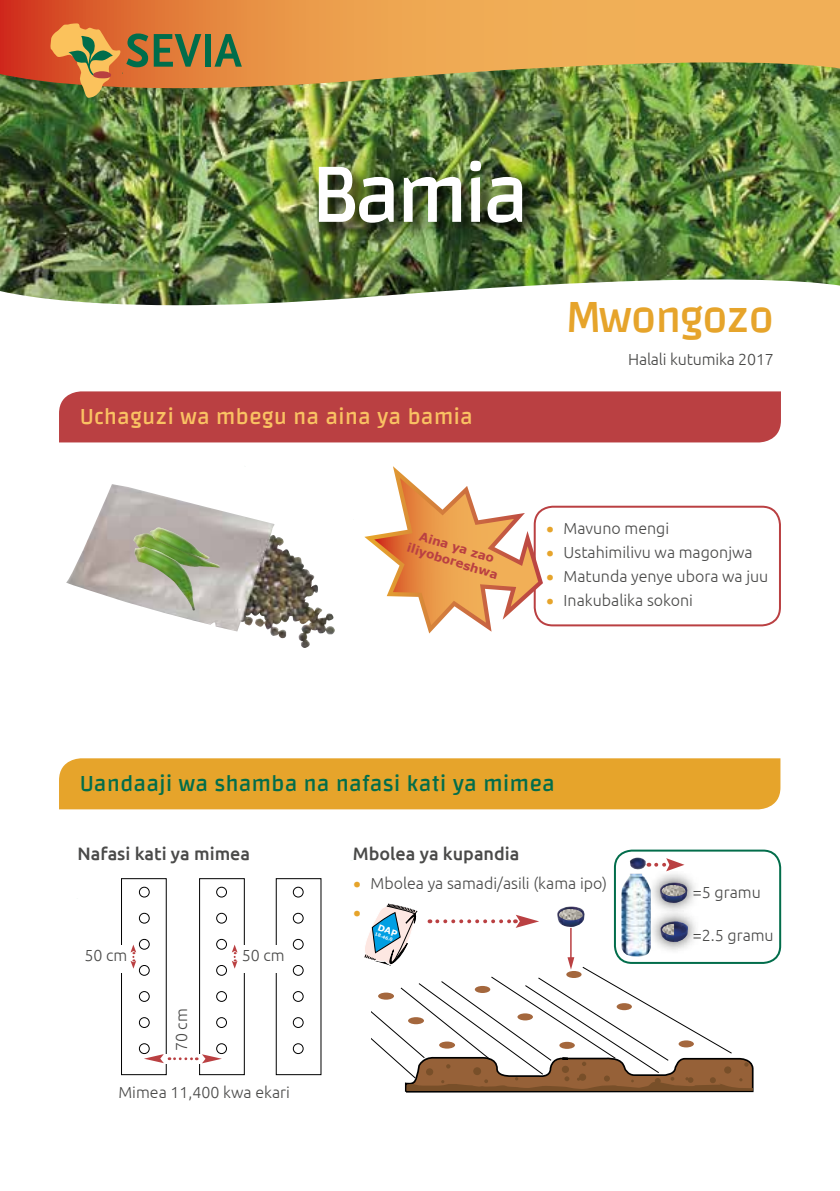
<style>
.page{position:relative;width:840px;height:1191px;background:#fff}
.page>*{position:absolute;margin:0;border:0;box-sizing:border-box;transform-origin:0 0}
.t1{font:88px "Changa";letter-spacing:-.06em;color:#fff}
.t2{font:48px "Changa";letter-spacing:-.04em;color:#e6a42b}
.t3{font:24px "Changa";color:#026d4b}
.t4{font:24px "Changa";color:#fac263}
.t5{font:300 24px "Ubuntu";color:#e6a42b}
.t6{font:500 18px "Ubuntu";color:#4a4a49}
.t7{font:300 16px "Ubuntu";color:#4a4a49}
.t8{font:300 16px "Ubuntu";letter-spacing:-.01em;color:#474746}
.t9{font:700 12px/14.4px "Verdana";color:#ba4042;text-align:center}
.t10{font:700 4.4px "Verdana";color:#fff}
.s1{font-size:24px;color:#e6a42b}
</style>
<div class="page">
<img style="left:66px;top:484px;width:208px;height:147px">
<img style="left:240px;top:534px;width:95px;height:114px">
<img style="left:0;top:97px;width:839px;height:208px">
<div style="left:59px;top:391px;width:721px;height:51px;background:#ba4042"></div>
<img style="left:0;top:0;width:839px;height:97px">
<img style="left:50px;top:21px;width:98px;height:77px">
<svg style="left:154px;top:34px;width:47px;height:33px"></svg>
<div style="left:205px;top:34px;width:6px;height:33px;background:#006d4b"></div>
<svg style="left:214px;top:34px;width:28px;height:33px"></svg>
<img style="left:315px;top:157px;width:227px;height:86px">
<div style="left:533px;top:506px;width:247px;height:120px;border:2px solid #ba4042;border-radius:18px"></div>
<svg style="left:364px;top:466px;width:178px;height:167px"></svg>
<div style="left:59px;top:758px;width:721px;height:51px;background:#e6a42b"></div>
<div style="left:121px;top:878px;width:45px;height:197px;border:1px solid #000"></div>
<div style="left:139px;top:1043px;width:10px;height:11px;border:1px solid #000;border-radius:50%"></div>
<div style="left:139px;top:1017px;width:10px;height:10px;border:1px solid #000;border-radius:50%"></div>
<div style="left:139px;top:991px;width:10px;height:10px;border:1px solid #000;border-radius:50%"></div>
<div style="left:139px;top:965px;width:10px;height:10px;border:1px solid #000;border-radius:50%"></div>
<div style="left:139px;top:939px;width:10px;height:10px;border:1px solid #000;border-radius:50%"></div>
<div style="left:139px;top:913px;width:10px;height:10px;border:1px solid #000;border-radius:50%"></div>
<div style="left:139px;top:887px;width:10px;height:10px;border:1px solid #000;border-radius:50%"></div>
<div style="left:293px;top:1043px;width:10px;height:11px;border:1px solid #000;border-radius:50%"></div>
<div style="left:293px;top:1017px;width:10px;height:10px;border:1px solid #000;border-radius:50%"></div>
<div style="left:293px;top:991px;width:10px;height:10px;border:1px solid #000;border-radius:50%"></div>
<div style="left:293px;top:965px;width:10px;height:10px;border:1px solid #000;border-radius:50%"></div>
<div style="left:293px;top:939px;width:10px;height:10px;border:1px solid #000;border-radius:50%"></div>
<div style="left:293px;top:913px;width:10px;height:10px;border:1px solid #000;border-radius:50%"></div>
<div style="left:293px;top:887px;width:10px;height:10px;border:1px solid #000;border-radius:50%"></div>
<div style="left:199px;top:878px;width:45px;height:197px;border:1px solid #000"></div>
<div style="left:216px;top:1043px;width:11px;height:11px;border:1px solid #000;border-radius:50%"></div>
<div style="left:216px;top:1017px;width:11px;height:10px;border:1px solid #000;border-radius:50%"></div>
<div style="left:216px;top:991px;width:11px;height:10px;border:1px solid #000;border-radius:50%"></div>
<div style="left:216px;top:965px;width:11px;height:10px;border:1px solid #000;border-radius:50%"></div>
<div style="left:216px;top:939px;width:11px;height:10px;border:1px solid #000;border-radius:50%"></div>
<div style="left:216px;top:913px;width:11px;height:10px;border:1px solid #000;border-radius:50%"></div>
<div style="left:216px;top:887px;width:11px;height:10px;border:1px solid #000;border-radius:50%"></div>
<svg style="left:144px;top:1054px;width:78px;height:9px"></svg>
<div style="left:84px;top:944px;width:43px;height:28px;background:#fff"></div>
<div style="left:242px;top:944px;width:43px;height:28px;background:#fff"></div>
<svg style="left:130px;top:944px;width:6px;height:24px"></svg>
<svg style="left:232px;top:944px;width:5px;height:24px"></svg>
<svg style="left:405px;top:1064px;width:349px;height:29px"></svg>
<div style="left:613px;top:849px;width:167px;height:115px;border:2px solid #026d4b;border-radius:17px"></div>
<svg style="left:655px;top:858px;width:29px;height:12px"></svg>
<img style="left:630px;top:857px;width:15px;height:13px">
<img style="left:621px;top:874px;width:26px;height:29px">
<div style="left:647px;top:870px;width:52px;height:45px;background:#1d1e1c;opacity:.75"></div>
<img style="left:658px;top:882px;width:29px;height:21px">
<img style="left:657px;top:885px;width:28px;height:12px">
<img style="left:133px;top:533px;width:90px;height:37px">
<img style="left:134px;top:546px;width:61px;height:66px">
<img style="left:149px;top:527px;width:63px;height:32px">
<svg style="left:364px;top:903px;width:388px;height:188px"></svg>
<h1 class="t1" style="left:312px;top:141px;width:218px">Bamia</h1>
<h3 class="t4" style="left:80px;top:402px;width:394px">Uchaguzi wa mbegu na aina ya bamia</h3>
<h2 class="t2" style="left:566px;top:288px;width:209px">Mwongozo</h2>
<p class="t8" style="left:627px;top:350px;width:147px">Halali kutumika 2017</p>
<p class="t9" style="left:413px;top:526px;width:96px;rotate:17deg">Aina ya zao iliyoboreshwa</p>
<p class="t7" style="left:545px;top:518px;width:125px"><span class="s1">•</span> Mavuno mengi</p>
<p class="t7" style="left:545px;top:542px;width:208px"><span class="s1">•</span> Ustahimilivu wa magonjwa</p>
<p class="t7" style="left:545px;top:566px;width:224px"><span class="s1">•</span> Matunda yenye ubora wa juu</p>
<p class="t7" style="left:545px;top:590px;width:149px"><span class="s1">•</span> Inakubalika sokoni</p>
<h3 class="t3" style="left:80px;top:769px;width:476px">Uandaaji wa shamba na nafasi kati ya mimea</h3>
<p class="t6" style="left:77px;top:842px;width:174px">Nafasi kati ya mimea</p>
<p class="t6" style="left:352px;top:842px;width:168px">Mbolea ya kupandia</p>
<p class="t7" style="left:352px;top:873px;width:256px"><span class="s1">•</span> Mbolea ya samadi/asili (kama ipo)</p>
<h3 class="t5" style="left:352px;top:898px;width:10px">•</h3>
<p class="t7" style="left:84px;top:945px;width:44px">50 cm</p>
<p class="t7" style="left:242px;top:945px;width:44px">50 cm</p>
<p class="t7" style="left:172px;top:1051px;width:44px;rotate:-90deg">70 cm</p>
<p class="t7" style="left:118px;top:1083px;width:173px">Mimea 11,400 kwa ekari</p>
<p class="t10" style="left:376px;top:931px;width:20px;rotate:20deg">18.46.0</p>
<p class="t7" style="left:692px;top:882px;width:69px">=5 gramu</p>
<p class="t7" style="left:692px;top:925px;width:82px">=2.5 gramu</p>
</div>
